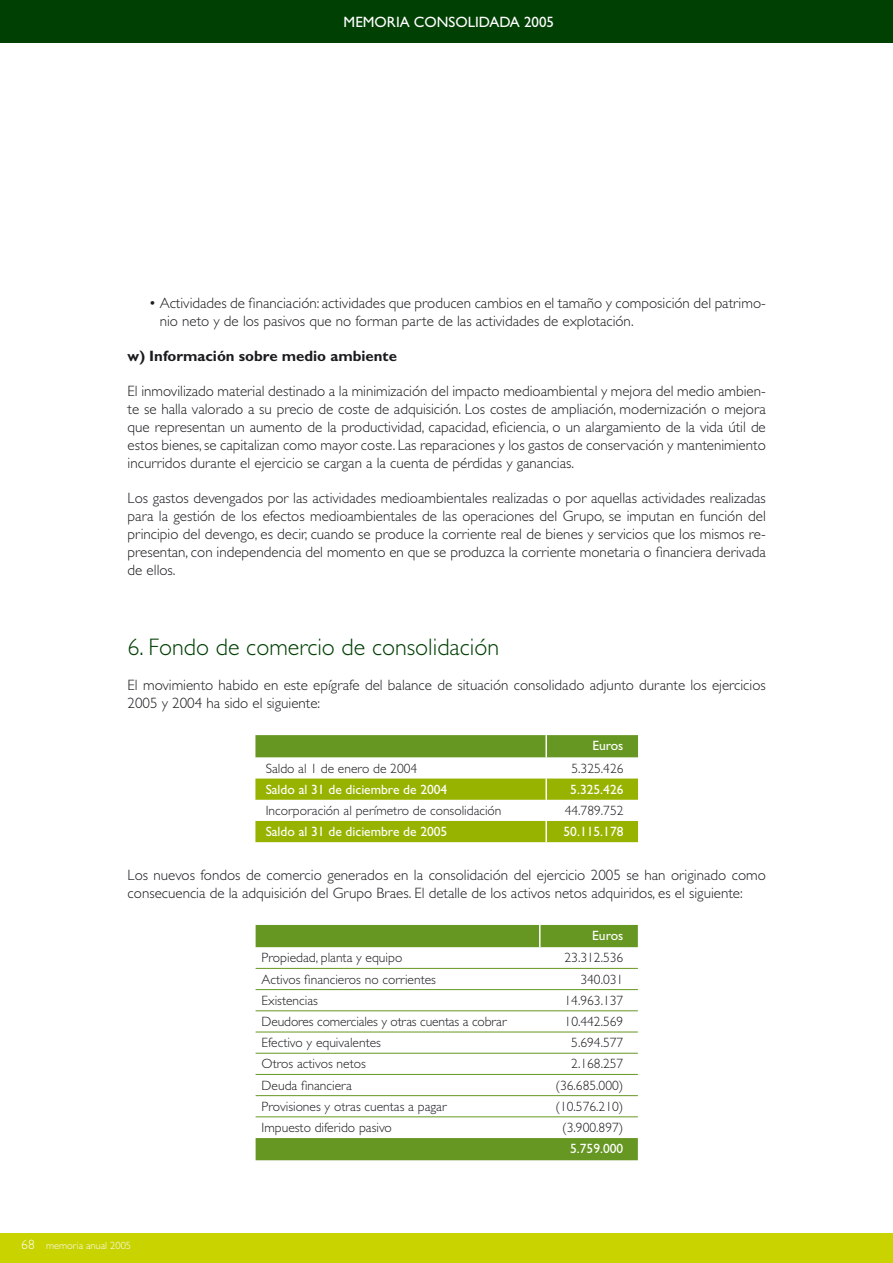
<style>
.page{position:relative;width:893px;height:1263px;background:#fff}
.page>*{position:absolute;margin:0;border:0;box-sizing:border-box;transform-origin:0 0}
.t1{font:300 24px "Gill Sans Std";color:#004003}
.t2{font:300 15px/18px "Gill Sans Std";color:#1b1b1f}
.t3{font:700 15px "Gill Sans Std";color:#1b1b1f}
.t4{font:15px "Gill Sans Std";color:#fff}
.t5{font:300 13.5px "Gill Sans Std";color:#1b1b1f}
.t6{font:13.5px "Gill Sans Std";color:#fff}
.t7{font:300 10.5px "Gill Sans Std";color:#fff}
.s1{font-size:13.5px}
</style>
<div class="page">
<div style="left:0;top:1233px;width:892px;height:30px;background:#c8d300"></div>
<div style="left:0;top:0;width:892px;height:43px;background:#004003"></div>
<div style="left:255px;top:735px;width:383px;height:22px;background:#669722"></div>
<div style="left:255px;top:779px;width:383px;height:21px;background:#97b300"></div>
<div style="left:255px;top:821px;width:383px;height:21px;background:#97b300"></div>
<hr style="left:545px;top:735px;width:2px;height:22px;background:#fff">
<hr style="left:545px;top:779px;width:2px;height:21px;background:#fff">
<hr style="left:545px;top:821px;width:2px;height:21px;background:#fff">
<svg style="left:255px;top:925px;width:382px;height:235px"></svg>
<svg style="left:539px;top:925px;width:1px;height:22px"></svg>
<hr style="left:255px;top:968px;width:382px;height:1px;background:#669722">
<hr style="left:255px;top:989px;width:382px;height:1px;background:#669722">
<hr style="left:255px;top:1010px;width:382px;height:1px;background:#669722">
<hr style="left:255px;top:1032px;width:382px;height:1px;background:#669722">
<hr style="left:255px;top:1053px;width:382px;height:1px;background:#669722">
<hr style="left:255px;top:1074px;width:382px;height:1px;background:#669722">
<hr style="left:255px;top:1095px;width:382px;height:1px;background:#669722">
<hr style="left:255px;top:1116px;width:382px;height:1px;background:#669722">
<p class="t4" style="left:343px;top:17px;width:212px">MEMORIA CONSOLIDADA 2005</p>
<p class="t2" style="left:160px;top:295px;width:607px;text-indent:-11px">• Actividades de financiación: actividades que producen cambios en el tamaño y composición del patrimo&shy;nio neto y de los pasivos que no forman parte de las actividades de explotación.</p>
<p class="t3" style="left:128px;top:350px;width:271px">w) Información sobre medio ambiente</p>
<p class="t2" style="left:128px;top:383px;width:639px;text-align:justify">El inmovilizado material destinado a la minimización del impacto medioambiental y mejora del medio ambien&shy;te se halla valorado a su precio de coste de adquisición. Los costes de ampliación, modernización o mejora que representan un aumento de la productividad, capacidad, eficiencia, o un alargamiento de la vida útil de estos bienes, se capitalizan como mayor coste. Las reparaciones y los gastos de conservación y mantenimiento incurridos durante el ejercicio se cargan a la cuenta de pérdidas y ganancias.</p>
<p class="t2" style="left:128px;top:490px;width:639px;text-align:justify">Los gastos devengados por las actividades medioambientales realizadas o por aquellas actividades realizadas para la gestión de los efectos medioambientales de las operaciones del Grupo, se imputan en función del principio del devengo, es decir, cuando se produce la corriente real de bienes y servicios que los mismos re&shy;presentan, con independencia del momento en que se produzca la corriente monetaria o financiera derivada de ellos.</p>
<h1 class="t1" style="left:128px;top:638px;width:373px">6. Fondo de comercio de consolidación</h1>
<p class="t2" style="left:128px;top:677px;width:639px">El movimiento habido en este epígrafe del balance de situación consolidado adjunto durante los ejercicios<br>2005 y 2004 ha sido el siguiente:</p>
<p class="t6" style="left:592px;top:741px;width:33px">Euros</p>
<p class="t5" style="left:266px;top:763px;width:153px">Saldo al 1 de enero de 2004</p>
<p class="t5" style="left:571px;top:763px;width:54px">5.325.426</p>
<p class="t6" style="left:266px;top:784px;width:183px">Saldo al 31 de diciembre de 2004</p>
<p class="t6" style="left:570px;top:784px;width:55px">5.325.426</p>
<p class="t5" style="left:266px;top:805px;width:237px">Incorporación al perímetro de consolidación</p>
<p class="t5" style="left:564px;top:805px;width:60px">44.789.752</p>
<p class="t6" style="left:266px;top:827px;width:183px">Saldo al 31 de diciembre de 2005</p>
<p class="t6" style="left:563px;top:827px;width:61px">50.115.178</p>
<p class="t2" style="left:128px;top:867px;width:639px">Los nuevos fondos de comercio generados en la consolidación del ejercicio 2005 se han originado como consecuencia de la adquisición del Grupo Braes. El detalle de los activos netos adquiridos, es el siguiente:</p>
<p class="t6" style="left:592px;top:931px;width:33px">Euros</p>
<p class="t5" style="left:261px;top:953px;width:142px">Propiedad, planta y equipo</p>
<p class="t5" style="left:564px;top:953px;width:60px">23.312.536</p>
<p class="t5" style="left:261px;top:974px;width:176px">Activos financieros no corrientes</p>
<p class="t5" style="left:580px;top:974px;width:44px">340.031</p>
<p class="t5" style="left:261px;top:995px;width:58px">Existencias</p>
<p class="t5" style="left:564px;top:995px;width:60px">14.963.137</p>
<p class="t5" style="left:261px;top:1016px;width:246px">Deudores comerciales y otras cuentas a cobrar</p>
<p class="t5" style="left:564px;top:1016px;width:60px">10.442.569</p>
<p class="t5" style="left:261px;top:1038px;width:121px">Efectivo y equivalentes</p>
<p class="t5" style="left:571px;top:1038px;width:54px">5.694.577</p>
<p class="t5" style="left:261px;top:1059px;width:106px">Otros activos netos</p>
<p class="t5" style="left:571px;top:1059px;width:54px">2.168.257</p>
<p class="t5" style="left:261px;top:1080px;width:92px">Deuda financiera</p>
<p class="t5" style="left:555px;top:1080px;width:69px">(36.685.000)</p>
<p class="t5" style="left:261px;top:1101px;width:186px">Provisiones y otras cuentas a pagar</p>
<p class="t5" style="left:555px;top:1101px;width:69px">(10.576.210)</p>
<p class="t5" style="left:261px;top:1122px;width:132px">Impuesto diferido pasivo</p>
<p class="t5" style="left:562px;top:1122px;width:63px">(3.900.897)</p>
<p class="t6" style="left:570px;top:1144px;width:55px">5.759.000</p>
<p class="t7" style="left:21px;top:1242px;width:111px"><span class="s1">68</span> memoria anual 2005</p>
</div>
